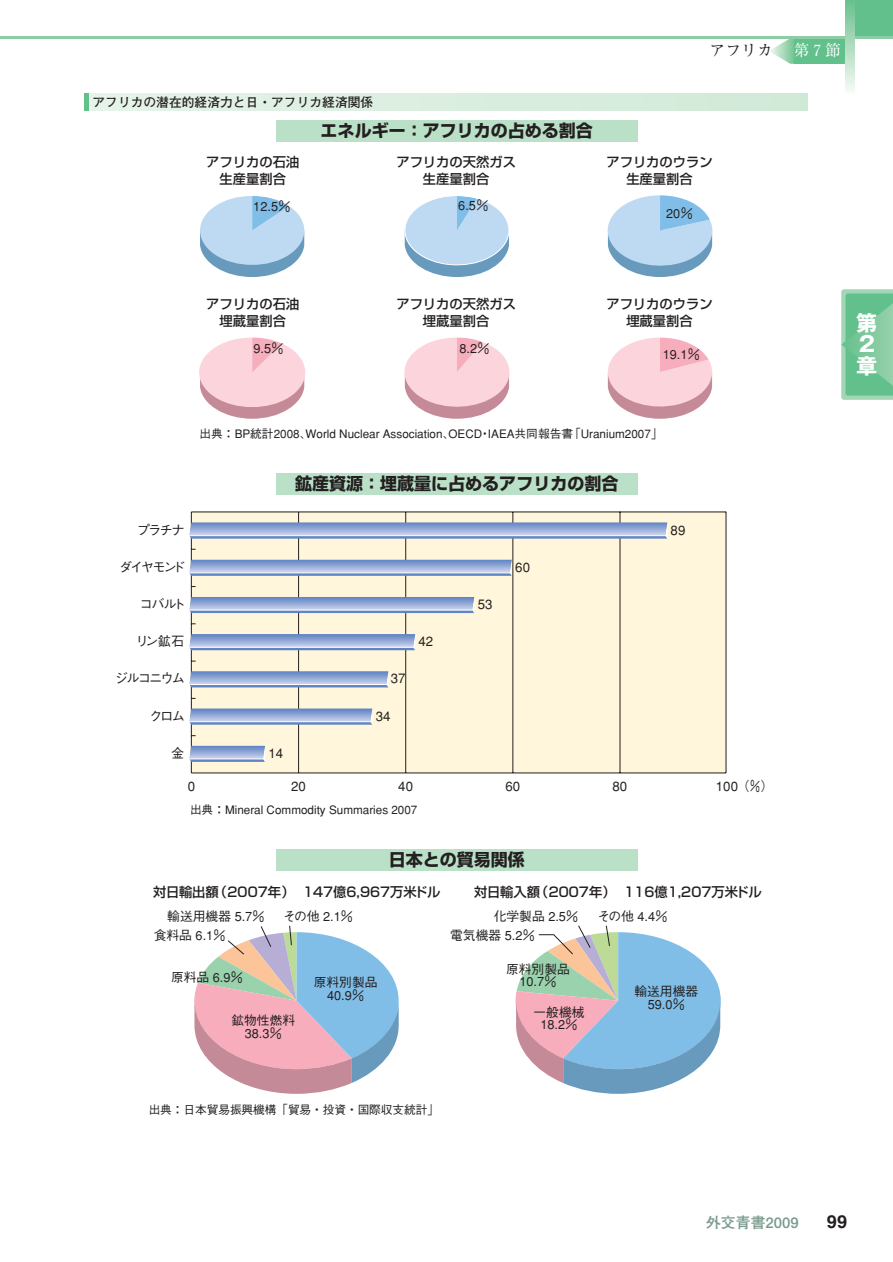
<style>
.page{position:relative;width:893px;height:1262px;background:#fff}
.page>*{position:absolute;margin:0;border:0;box-sizing:border-box;transform-origin:0 0}
.t1{font:700 21.3px/21.3px "Gothic MB101";color:#fff;text-align:justify}
.t2{font:18.15px "Midashi Go MB31";color:#231f20}
.t3{font:700 16.95px "Shin Go";color:#231f20}
.t4{font:15.9px "Ryumin";color:#231f20}
.t5{font:15.9px "Ryumin";color:#fff}
.t6{font:700 14.85px "Futo Go B101";color:#78998c}
.t7{font:500 13.35px/16.4px "Shin Go";color:#231f20;text-align:center}
.t8{font:500 13.35px "Gothic BBB";letter-spacing:-.1em;color:#231f20}
.t9{font:500 12.75px/12.8px "Gothic BBB";color:#231f20;text-align:center}
.t10{font:700 12.75px "Futo Go B101";color:#231f20}
.t11{font:500 11.7px "Gothic BBB";color:#231f20}
</style>
<div class="page">
<svg style="left:769px;top:38px;width:25px;height:26px"></svg>
<div style="left:794px;top:38px;width:51px;height:26px;background:#62c08c"></div>
<div style="left:845px;top:0;width:47px;height:38px;background:#62c08c"></div>
<hr style="left:0;top:36px;width:892px;height:2px;background:#8ccda5">
<svg style="left:845px;top:4px;width:9px;height:87px"></svg>
<svg style="left:841px;top:289px;width:51px;height:111px;background:#79c79a"></svg>
<svg style="left:199px;top:337px;width:106px;height:82px"></svg>
<svg style="left:404px;top:337px;width:106px;height:82px"></svg>
<svg style="left:607px;top:337px;width:106px;height:82px"></svg>
<svg style="left:607px;top:195px;width:106px;height:82px"></svg>
<svg style="left:200px;top:196px;width:105px;height:81px"></svg>
<svg style="left:404px;top:196px;width:105px;height:81px"></svg>
<div style="left:191px;top:512px;width:535px;height:261px;background:#fff6db"></div>
<hr style="left:619px;top:512px;width:1px;height:261px;background:#231f20">
<hr style="left:725px;top:512px;width:1px;height:261px;background:#231f20">
<hr style="left:512px;top:512px;width:1px;height:261px;background:#231f20">
<hr style="left:405px;top:512px;width:1px;height:261px;background:#231f20">
<hr style="left:298px;top:512px;width:1px;height:261px;background:#231f20">
<hr style="left:191px;top:512px;width:1px;height:261px;background:#231f20">
<hr style="left:191px;top:511px;width:535px;height:1px;background:#231f20">
<hr style="left:191px;top:772px;width:535px;height:1px;background:#231f20">
<svg style="left:189px;top:746px;width:76px;height:16px"></svg>
<hr style="left:189px;top:758px;width:74px;height:1px;background:#fff">
<svg style="left:189px;top:671px;width:199px;height:16px;background:#8fa6d4"></svg>
<hr style="left:189px;top:684px;width:197px;height:1px;background:#fff">
<svg style="left:189px;top:634px;width:226px;height:16px;background:#8ea5d4"></svg>
<hr style="left:189px;top:647px;width:224px;height:1px;background:#fff">
<svg style="left:189px;top:708px;width:183px;height:16px;background:#92a8d4"></svg>
<hr style="left:189px;top:721px;width:181px;height:1px;background:#fff">
<svg style="left:189px;top:597px;width:285px;height:16px;background:#8fa7d5"></svg>
<hr style="left:189px;top:610px;width:283px;height:1px;background:#fff">
<svg style="left:189px;top:560px;width:322px;height:16px;background:#91a7d5"></svg>
<hr style="left:189px;top:572px;width:320px;height:1px;background:#fff">
<svg style="left:189px;top:522px;width:478px;height:16px;background:#93a9d5"></svg>
<hr style="left:189px;top:535px;width:476px;height:1px;background:#fff">
<div style="left:276px;top:120px;width:361px;height:21px;background:#bae0c7"></div>
<div style="left:276px;top:473px;width:361px;height:21px;background:#bae0c7"></div>
<div style="left:276px;top:849px;width:361px;height:21px;background:#bae0c7"></div>
<svg style="left:194px;top:925px;width:526px;height:168px"></svg>
<div style="left:88px;top:94px;width:719px;height:17px;background:#dbeee0"></div>
<hr style="left:84px;top:94px;width:4px;height:17px;background:#62c08c">
<p class="t4" style="left:709px;top:45px;width:65px">アフリカ</p>
<p class="t5" style="left:793px;top:45px;width:49px">第７節</p>
<p class="t10" style="left:92px;top:97px;width:282px">アフリカの潜在的経済力と日・アフリカ経済関係</p>
<p class="t7" style="left:206px;top:156px;width:95px">アフリカの石油生産量割合</p>
<p class="t9" style="left:253px;top:202px;width:39px">12.5％</p>
<p class="t3" style="left:320px;top:124px;width:274px">エネルギー：アフリカの占める割合</p>
<p class="t7" style="left:396px;top:156px;width:121px">アフリカの天然ガス生産量割合</p>
<p class="t9" style="left:458px;top:200px;width:32px">6.5％</p>
<p class="t7" style="left:606px;top:156px;width:108px">アフリカのウラン生産量割合</p>
<p class="t9" style="left:666px;top:208px;width:28px">20％</p>
<p class="t7" style="left:206px;top:298px;width:95px">アフリカの石油埋蔵量割合</p>
<p class="t9" style="left:253px;top:343px;width:32px">9.5％</p>
<p class="t7" style="left:396px;top:298px;width:121px">アフリカの天然ガス埋蔵量割合</p>
<p class="t9" style="left:459px;top:343px;width:32px">8.2％</p>
<p class="t7" style="left:606px;top:298px;width:108px">アフリカのウラン埋蔵量割合</p>
<p class="t9" style="left:662px;top:349px;width:39px">19.1％</p>
<p class="t11" style="left:199px;top:429px;width:464px">出典：BP統計2008、World Nuclear Association、OECD・IAEA共同報告書「Uranium2007」</p>
<p class="t8" style="left:137px;top:524px;width:50px">プラチナ</p>
<p class="t8" style="left:119px;top:562px;width:68px">ダイヤモンド</p>
<p class="t8" style="left:139px;top:599px;width:48px">コバルト</p>
<p class="t8" style="left:135px;top:636px;width:50px">リン鉱石</p>
<p class="t8" style="left:115px;top:673px;width:72px">ジルコニウム</p>
<p class="t3" style="left:295px;top:477px;width:325px">鉱産資源：埋蔵量に占めるアフリカの割合</p>
<p class="t8" style="left:391px;top:673px;width:16px">37</p>
<p class="t8" style="left:418px;top:636px;width:16px">42</p>
<p class="t8" style="left:478px;top:599px;width:16px">53</p>
<p class="t8" style="left:515px;top:562px;width:16px">60</p>
<p class="t8" style="left:149px;top:710px;width:37px">クロム</p>
<p class="t8" style="left:376px;top:710px;width:16px">34</p>
<p class="t8" style="left:171px;top:748px;width:15px">金</p>
<p class="t8" style="left:268px;top:748px;width:16px">14</p>
<p class="t8" style="left:670px;top:524px;width:16px">89</p>
<p class="t8" style="left:291px;top:780px;width:16px">20</p>
<p class="t8" style="left:612px;top:780px;width:16px">80</p>
<p class="t8" style="left:715px;top:780px;width:59px">100（％）</p>
<p class="t8" style="left:188px;top:780px;width:9px">0</p>
<p class="t8" style="left:398px;top:780px;width:16px">40</p>
<p class="t8" style="left:505px;top:780px;width:16px">60</p>
<p class="t11" style="left:190px;top:805px;width:229px">出典：Mineral Commodity Summaries 2007</p>
<p class="t3" style="left:388px;top:853px;width:138px">日本との貿易関係</p>
<p class="t7" style="left:153px;top:885px;width:289px">対日輸出額（2007年）　147億6,967万米ドル</p>
<p class="t7" style="left:474px;top:885px;width:289px">対日輸入額（2007年）　116億1,207万米ドル</p>
<p class="t9" style="left:167px;top:911px;width:99px">輸送用機器 5.7％</p>
<p class="t9" style="left:283px;top:911px;width:72px">その他 2.1％</p>
<p class="t9" style="left:154px;top:931px;width:74px">食料品 6.1％</p>
<p class="t9" style="left:493px;top:911px;width:86px">化学製品 2.5％</p>
<p class="t9" style="left:597px;top:911px;width:72px">その他 4.4％</p>
<p class="t9" style="left:450px;top:931px;width:86px">電気機器 5.2％</p>
<p class="t9" style="left:171px;top:972px;width:74px">原料品 6.9％</p>
<p class="t9" style="left:231px;top:1015px;width:65px">鉱物性燃料<br>38.3％</p>
<p class="t9" style="left:506px;top:964px;width:65px">原料別製品<br>10.7％</p>
<p class="t9" style="left:314px;top:977px;width:65px">原料別製品<br>40.9％</p>
<p class="t9" style="left:634px;top:986px;width:65px">輸送用機器<br>59.0％</p>
<p class="t9" style="left:533px;top:1007px;width:53px">一般機械<br>18.2％</p>
<p class="t11" style="left:149px;top:1105px;width:292px">出典：日本貿易振興機構「貿易・投資・国際収支統計」</p>
<h1 class="t1" style="left:856px;top:315px;width:23px">第2章</h1>
<p class="t6" style="left:706px;top:1217px;width:94px">外交青書2009</p>
<h2 class="t2" style="left:826px;top:1214px;width:22px">99</h2>
</div>
